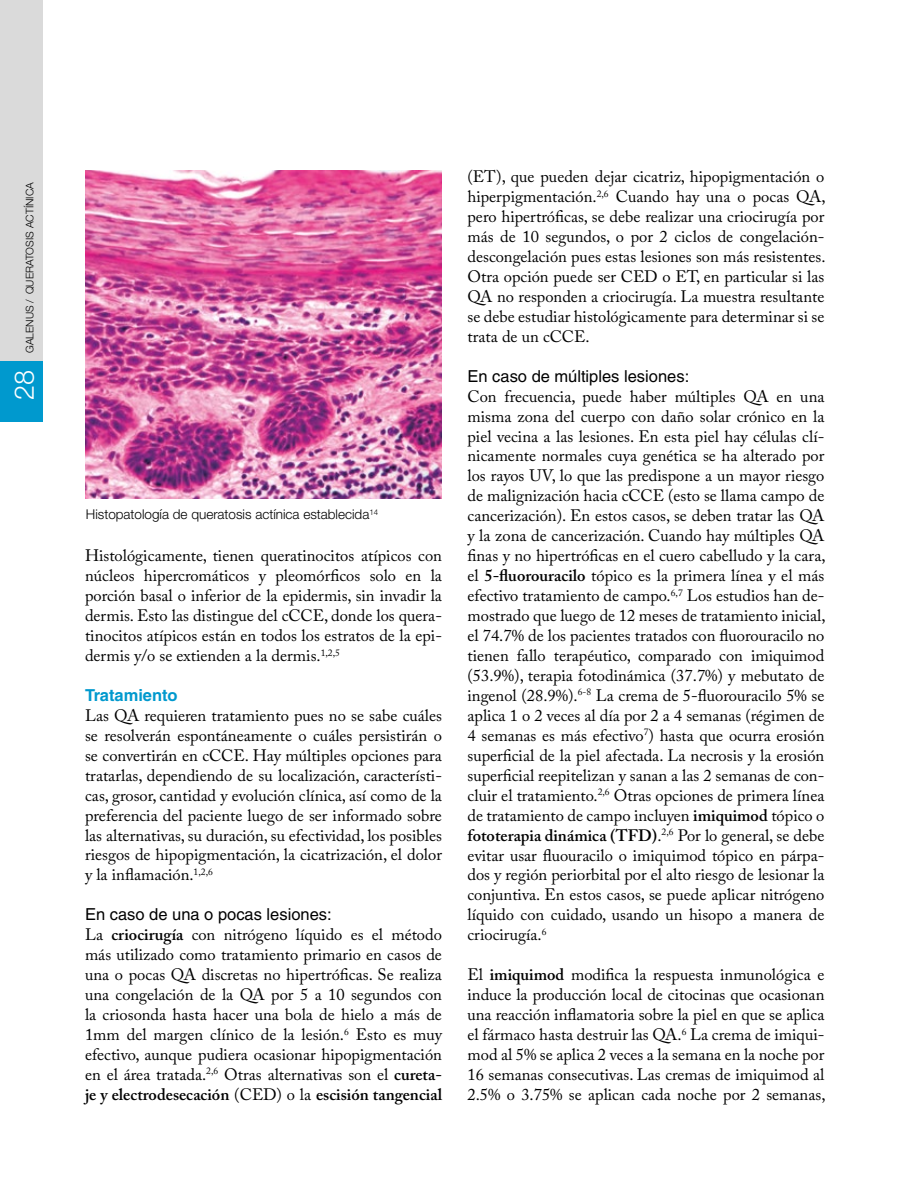
<style>
.page{position:relative;width:918px;height:1188px;background:#fff}
.page>*{position:absolute;margin:0;border:0;box-sizing:border-box;transform-origin:0 0}
.t1{font:300 27px "Helvetica Neue";color:#fff}
.t2{font:16.5px/20px "Adobe Caslon Pro";color:#000;text-align:justify}
.t3{font:16.5px "Helvetica LT Std";color:#000}
.t4{font:700 16.5px "Helvetica LT Std";color:#0099ce}
.t5{font:300 13.5px "Helvetica Neue";color:#000}
.t6{font:300 10.5px "Helvetica Neue";color:#000}
.s1{font-weight:600}
</style>
<div class="page">
<img style="left:85px;top:170px;width:357px;height:329px">
<div style="left:0;top:0;width:43px;height:412px;background:#dadada"></div>
<div style="left:0;top:361px;width:43px;height:61px;background:#0099ce"></div>
<p class="t6" style="left:23px;top:353px;width:172px;rotate:-90deg">GALENUS / QUERATOSIS ACTÍNICA</p>
<h1 class="t1" style="left:8px;top:400px;width:32px;rotate:-90deg">28</h1>
<p class="t5" style="left:86px;top:506px;width:294px">Histopatología de queratosis actínica establecida<sup>14</sup></p>
<p class="t2" style="left:85px;top:546px;width:358px">Histológicamente, tienen queratinocitos atípicos con núcleos hipercromáticos y pleomórficos solo en la porción basal o inferior de la epidermis, sin invadir la dermis. Esto las distingue del cCCE, donde los quera&shy;tinocitos atípicos están en todos los estratos de la epi&shy;dermis y/o se extienden a la dermis.<sup>1,2,5</sup></p>
<p class="t4" style="left:85px;top:685px;width:94px">Tratamiento</p>
<p class="t2" style="left:85px;top:705px;width:358px">Las QA requieren tratamiento pues no se sabe cuáles se resolverán espontáneamente o cuáles persistirán o se convertirán en cCCE. Hay múltiples opciones para tratarlas, dependiendo de su localización, característi&shy;cas, grosor, cantidad y evolución clínica, así como de la preferencia del paciente luego de ser informado sobre las alternativas, su duración, su efectividad, los posibles riesgos de hipopigmentación, la cicatrización, el dolor y la inflamación.<sup>1,2,6</sup></p>
<p class="t3" style="left:85px;top:905px;width:248px">En caso de una o pocas lesiones:</p>
<p class="t2" style="left:85px;top:925px;width:358px">La <span class="s1">criocirugía</span> con nitrógeno líquido es el método más utilizado como tratamiento primario en casos de una o pocas QA discretas no hipertróficas. Se realiza una congelación de la QA por 5 a 10 segundos con la criosonda hasta hacer una bola de hielo a más de 1mm del margen clínico de la lesión.<sup>6</sup> Esto es muy efectivo, aunque pudiera ocasionar hipopigmentación en el área tratada.<sup>2,6</sup> Otras alternativas son el <span class="s1">cureta&shy;je y electrodesecación</span> (CED) o la <span class="s1">escisión tangencial</span></p>
<p class="t2" style="left:468px;top:167px;width:360px">(ET), que pueden dejar cicatriz, hipopigmentación o hiperpigmentación.<sup>2,6</sup> Cuando hay una o pocas QA, pero hipertróficas, se debe realizar una criocirugía por más de 10 segundos, o por 2 ciclos de congelación&shy;descongelación pues estas lesiones son más resistentes.<br>Otra opción puede ser CED o ET, en particular si las QA no responden a criocirugía. La muestra resultante se debe estudiar histológicamente para determinar si se trata de un cCCE.</p>
<p class="t3" style="left:468px;top:366px;width:223px">En caso de múltiples lesiones:</p>
<p class="t2" style="left:467px;top:386px;width:360px">Con frecuencia, puede haber múltiples QA en una misma zona del cuerpo con daño solar crónico en la piel vecina a las lesiones. En esta piel hay células clí&shy;nicamente normales cuya genética se ha alterado por los rayos UV, lo que las predispone a un mayor riesgo de malignización hacia cCCE (esto se llama campo de cancerización). En estos casos, se deben tratar las QA y la zona de cancerización. Cuando hay múltiples QA finas y no hipertróficas en el cuero cabelludo y la cara, el <span class="s1">5-fluorouracilo</span> tópico es la primera línea y el más efectivo tratamiento de campo.<sup>6,7</sup> Los estudios han de&shy;mostrado que luego de 12 meses de tratamiento inicial, el 74.7% de los pacientes tratados con fluorouracilo no tienen fallo terapéutico, comparado con imiquimod (53.9%), terapia fotodinámica (37.7%) y mebutato de ingenol (28.9%).<sup>6-8</sup> La crema de 5-fluorouracilo 5% se aplica 1 o 2 veces al día por 2 a 4 semanas (régimen de 4 semanas es más efectivo<sup>7</sup>) hasta que ocurra erosión superficial de la piel afectada. La necrosis y la erosión superficial reepitelizan y sanan a las 2 semanas de con&shy;cluir el tratamiento.<sup>2,6</sup> Otras opciones de primera línea de tratamiento de campo incluyen <span class="s1">imiquimod</span> tópico o <span class="s1">fototerapia dinámica (TFD)</span>.<sup>2,6</sup> Por lo general, se debe evitar usar fluouracilo o imiquimod tópico en párpa&shy;dos y región periorbital por el alto riesgo de lesionar la conjuntiva. En estos casos, se puede aplicar nitrógeno líquido con cuidado, usando un hisopo a manera de criocirugía.<sup>6</sup></p>
<p class="t2" style="left:468px;top:965px;width:360px">El <span class="s1">imiquimod</span> modifica la respuesta inmunológica e induce la producción local de citocinas que ocasionan una reacción inflamatoria sobre la piel en que se aplica el fármaco hasta destruir las QA.<sup>6</sup> La crema de imiqui&shy;mod al 5% se aplica 2 veces a la semana en la noche por 16 semanas consecutivas. Las cremas de imiquimod al 2.5% o 3.75% se aplican cada noche por 2 semanas,</p>
</div>
